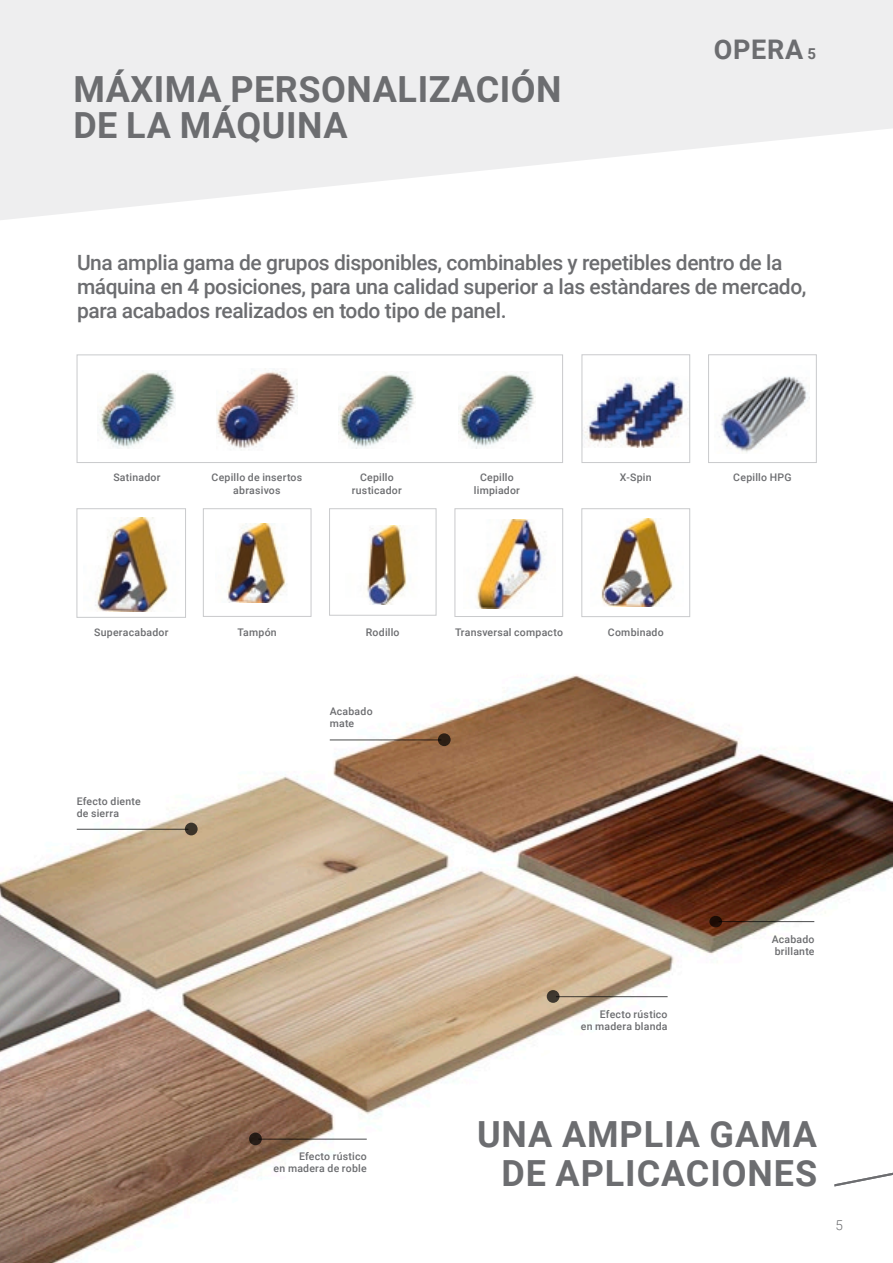
<style>
.page{position:relative;width:893px;height:1263px;background:#fff}
.page>*{position:absolute;margin:0;border:0;box-sizing:border-box;transform-origin:0 0}
._1_TITOLO_GRIGIO{font:700 36px/39px "Roboto";letter-spacing:.025em;color:#6c6d70;text-align:right}
.t1{font:700 27px "Roboto";letter-spacing:.025em;color:#6c6d70}
._2_SOTTOTITOLO_ROSSO{font:500 21px/24px "Roboto";letter-spacing:-.02em;color:#6c6d70}
.t2{font:300 13.5px "Roboto";color:#6c6d70}
.t3{font:500 10.5px/12px "Roboto";letter-spacing:.02em;color:#6c6d70}
.s1{font-size:15px}
</style>
<div class="page">
<svg style="left:0;top:0;width:893px;height:220px;fill:#eeeeef"></svg>
<div style="left:77px;top:354px;width:486px;height:109px;border:1px solid #c9cacc"></div>
<img style="left:99px;top:371px;width:77px;height:78px">
<img style="left:217px;top:371px;width:80px;height:78px">
<img style="left:338px;top:371px;width:78px;height:78px">
<img style="left:458px;top:371px;width:78px;height:78px">
<img style="left:584px;top:378px;width:104px;height:69px">
<div style="left:582px;top:354px;width:108px;height:109px;border:1px solid #c9cacc"></div>
<img style="left:719px;top:376px;width:89px;height:77px">
<div style="left:708px;top:354px;width:109px;height:109px;border:1px solid #c9cacc"></div>
<div style="left:203px;top:508px;width:108px;height:109px;background:#fff;border:1px solid #c9cacc"></div>
<img style="left:227px;top:523px;width:60px;height:79px">
<img style="left:366px;top:526px;width:41px;height:78px">
<div style="left:329px;top:508px;width:107px;height:108px;border:1px solid #c9cacc"></div>
<img style="left:476px;top:520px;width:69px;height:88px">
<div style="left:455px;top:508px;width:108px;height:109px;border:1px solid #c9cacc"></div>
<img style="left:601px;top:518px;width:73px;height:89px">
<div style="left:581px;top:508px;width:109px;height:109px;border:1px solid #c9cacc"></div>
<img style="left:95px;top:517px;width:74px;height:94px">
<div style="left:77px;top:508px;width:109px;height:110px;border:1px solid #c9cacc"></div>
<img style="left:0;top:675px;width:893px;height:588px">
<div style="left:709px;top:916px;width:13px;height:11px;background:#1c0b05;border-radius:50%"></div>
<hr style="left:719px;top:921px;width:95px;height:1px;background:#4b4c4d">
<svg style="left:547px;top:990px;width:12px;height:13px"></svg>
<hr style="left:556px;top:996px;width:112px;height:1px;background:#4b4c4d">
<svg style="left:438px;top:733px;width:13px;height:13px"></svg>
<hr style="left:330px;top:739px;width:111px;height:1px;background:#4b4c4d">
<div style="left:185px;top:823px;width:13px;height:12px;background:#3c352a;border-radius:50%"></div>
<hr style="left:77px;top:829px;width:111px;height:1px;background:#4b4c4d">
<svg style="left:249px;top:1132px;width:13px;height:13px"></svg>
<hr style="left:258px;top:1139px;width:109px;height:1px;background:#4b4c4d">
<p class="_1_TITOLO_GRIGIO" style="left:73px;top:68px;width:490px">MÁXIMA PERSONALIZACIÓN</p>
<p class="_1_TITOLO_GRIGIO" style="left:73px;top:104px;width:276px">DE LA MÁQUINA</p>
<p class="t1" style="left:714px;top:30px;width:104px">OPERA <span class="s1">5</span></p>
<p class="_2_SOTTOTITOLO_ROSSO" style="left:77px;top:250px;width:731px">Una amplia gama de grupos disponibles, combinables y repetibles dentro de la máquina en 4 posiciones, para una calidad superior a las estàndares de mercado, para acabados realizados en todo tipo de panel.</p>
<p class="t3" style="left:113px;top:471px;width:49px">Satinador</p>
<p class="t3" style="left:212px;top:471px;width:92px">Cepillo de insertos</p>
<p class="t3" style="left:620px;top:471px;width:33px">X-Spin</p>
<p class="t3" style="left:733px;top:471px;width:60px">Cepillo HPG</p>
<p class="t3" style="left:233px;top:483px;width:49px">abrasivos</p>
<p class="t3" style="left:360px;top:471px;width:35px">Cepillo</p>
<p class="t3" style="left:352px;top:483px;width:51px">rusticador</p>
<p class="t3" style="left:474px;top:471px;width:48px;line-height:12.6px;text-align:center">Cepillo limpiador</p>
<p class="t3" style="left:94px;top:626px;width:76px">Superacabador</p>
<p class="t3" style="left:237px;top:626px;width:41px">Tampón</p>
<p class="t3" style="left:366px;top:626px;width:35px">Rodillo</p>
<p class="t3" style="left:455px;top:626px;width:109px">Transversal compacto</p>
<p class="t3" style="left:608px;top:626px;width:57px">Combinado</p>
<p class="t3" style="left:77px;top:794px;width:66px">Efecto diente de sierra</p>
<p class="t3" style="left:330px;top:705px;width:44px">Acabado mate</p>
<p class="t3" style="left:274px;top:1150px;width:95px;text-align:right">Efecto rústico<br>en madera de roble</p>
<p class="t3" style="left:581px;top:1007px;width:88px;text-align:right">Efecto rústico<br>en madera blanda</p>
<p class="t3" style="left:772px;top:933px;width:44px">Acabado brillante</p>
<p class="_1_TITOLO_GRIGIO" style="left:477px;top:1114px;width:342px">UNA AMPLIA GAMA<br>DE APLICACIONES</p>
<p class="t2" style="left:836px;top:1215px;width:9px">5</p>
</div>
